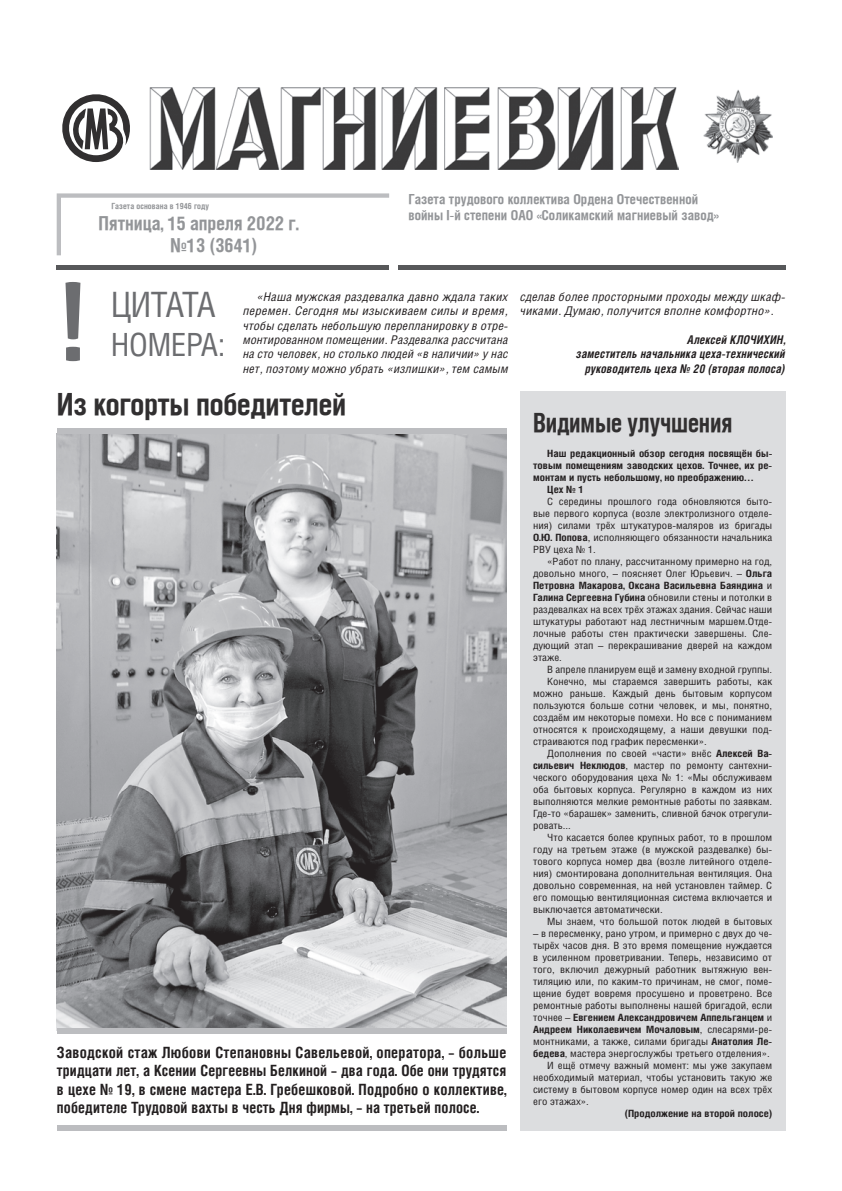
<style>
.page{position:relative;width:842px;height:1191px;background:#fff}
.page>*{position:absolute;margin:0;border:0;box-sizing:border-box;transform-origin:0 0}
.t1{font:700 110px "Glober";color:#6c6d70}
.t2{font:35px "Helios Cond";letter-spacing:-.065em;color:#6c6d70}
.t3{font:32px "Helios Cond";letter-spacing:-.015em;color:#6c6d70}
.t4{font:700 30px "Helios Cond";letter-spacing:-.01em;color:#312f30}
.t5{font:700 26px "Helios Cond";letter-spacing:-.01em;color:#312f30;scale:.94 1}
.t6{font:700 18.9px "Helios Cond";letter-spacing:-.005em;color:#939598}
.t7{font:700 15.5px/18.6px "Helios Cond C";letter-spacing:.01em;color:#231f20;text-align:justify}
.t8{font:700 13.6px/15.9px "Helios Cond";letter-spacing:.005em;color:#939598}
.t9{font:italic 12px/14.4px "Helios Cond C";letter-spacing:.02em;color:#231f20;text-align:justify;scale:1.06 1}
.t10{font:italic 700 12px/14.4px "Helios Cond C";letter-spacing:.02em;color:#231f20;text-align:right;scale:.96 1}
.t11{font:italic 12px/14.4px "Helios Cond C";letter-spacing:.02em;color:#231f20;scale:1.04 1}
.t12{font:10px/12px "Helios Cond C";color:#231f20;text-align:justify;scale:1.11 1}
.t13{font:700 10px "Helios Cond C";color:#231f20;scale:1.11 1}
.t14{font:700 8.3px "Helios Cond";letter-spacing:.01em;color:#939598}
.s1{font-weight:700}
.s2{font-weight:400}
</style>
<div class="page">
<img style="left:57px;top:434px;width:450px;height:593px">
<svg style="left:57px;top:193px;width:332px;height:62px"></svg>
<svg style="left:62px;top:94px;width:68px;height:68px"></svg>
<img style="left:703px;top:90px;width:70px;height:72px">
<hr style="left:57px;top:266px;width:332px;height:4px;background:#57585a">
<hr style="left:398px;top:266px;width:387px;height:4px;background:#57585a">
<img style="left:150px;top:87px;width:528px;height:82px">
<div style="left:57px;top:1125px;width:450px;height:5px;background:#bcbdc0"></div>
<div style="left:520px;top:391px;width:265px;height:739px;background:#dcdddf"></div>
<div style="left:57px;top:1027px;width:450px;height:6px;background:#bcbdc0"></div>
<div style="left:57px;top:428px;width:450px;height:6px;background:#bcbdc0"></div>
<p class="t14" style="left:111px;top:202px;width:99px">Газета основана в 1946 году</p>
<h3 class="t6" style="left:99px;top:213px;width:202px">Пятница, 15 апреля 2022 г.</h3>
<h3 class="t6" style="left:170px;top:234px;width:89px">№13 (3641)</h3>
<h3 class="t8" style="left:408px;top:191px;width:312px">Газета трудового коллектива Ордена Отечественной войны I-й степени ОАО «Соликамский магниевый завод»</h3>
<h1 class="t1" style="left:57px;top:245px;width:33px">!</h1>
<h2 class="t2" style="left:111px;top:284px;width:106px">ЦИТАТА</h2>
<h3 class="t3" style="left:111px;top:325px;width:116px">НОМЕРА:</h3>
<p class="t9" style="left:243px;top:289px;width:252px;text-indent:14px">«Наша мужская раздевалка давно ждала таких перемен. Сегодня мы изыскиваем силы и время, чтобы сделать небольшую перепланировку в отре&shy;монтированном помещении. Раздевалка рассчитана на сто человек, но столько людей «в наличии» у нас нет, поэтому можно убрать «излишки», тем самым</p>
<p class="t11" style="left:520px;top:289px;width:256px">сделав более просторными проходы между шкаф&shy;чиками. Думаю, получится вполне комфортно».</p>
<p class="t10" style="left:576px;top:332px;width:219px">Алексей КЛОЧИХИН,<br>заместитель начальника цеха-технический руководитель цеха № 20 (вторая полоса)</p>
<h3 class="t4" style="left:57px;top:387px;width:291px">Из когорты победителей</h3>
<p class="t7" style="left:57px;top:1042px;width:451px">Заводской стаж Любови Степановны Савельевой, оператора, – больше тридцати лет, а Ксении Сергеевны Белкиной – два года. Обе они трудятся в цехе № 19, в смене мастера Е.В. Гребешковой. Подробно о коллективе, победителе Трудовой вахты в честь Дня фирмы, – на третьей полосе.</p>
<h3 class="t5" style="left:533px;top:408px;width:214px">Видимые улучшения</h3>
<p class="t13" style="left:547px;top:447px;width:204px">Наш редакционный обзор сегодня посвящён бы-</p>
<p class="t13" style="left:533px;top:459px;width:217px">товым помещениям заводских цехов. Точнее, их ре-</p>
<p class="t13" style="left:533px;top:471px;width:200px">монтам и пусть небольшому, но преображению…</p>
<p class="t13" style="left:547px;top:483px;width:34px">Цех № 1</p>
<p class="t12" style="left:533px;top:495px;width:217px;text-indent:14px">С середины прошлого года обновляются быто&shy;вые первого корпуса (возле электролизного отделе&shy;ния) силами трёх штукатуров-маляров из бригады <span class="s1">О.Ю. Попова</span>, исполняющего обязанности начальника РВУ цеха № 1.</p>
<p class="t12" style="left:533px;top:555px;width:217px;text-indent:14px">«Работ по плану, рассчитанному примерно на год, довольно много, – поясняет Олег Юрьевич. – <span class="s1">Ольга Петровна Макарова, Оксана Васильевна Баяндина</span> и <span class="s1">Галина Сергеевна Губина</span> обновили стены и потолки в раздевалках на всех трёх этажах здания. Сейчас наши штукатуры работают над лестничным маршем.Отде&shy;лочные работы стен практически завершены. Сле&shy;дующий этап – перекрашивание дверей на каждом этаже.</p>
<p class="t12" style="left:547px;top:663px;width:204px">В апреле планируем ещё и замену входной группы.</p>
<p class="t12" style="left:547px;top:675px;width:204px">Конечно, мы стараемся завершить работы, как</p>
<p class="t12" style="left:533px;top:687px;width:217px">можно раньше. Каждый день бытовым корпусом</p>
<p class="t12" style="left:533px;top:699px;width:217px">пользуются больше сотни человек, и мы, понятно,</p>
<p class="t12" style="left:533px;top:711px;width:217px">создаём им некоторые помехи. Но все с пониманием</p>
<p class="t12" style="left:533px;top:723px;width:217px">относятся к происходящему, а наши девушки под-</p>
<p class="t12" style="left:533px;top:735px;width:158px">страиваются под график пересменки».</p>
<p class="t12" style="left:547px;top:747px;width:204px">Дополнения по своей «части» внёс <span class="s1">Алексей Ва-</span></p>
<p class="t12" style="left:533px;top:759px;width:217px"><span class="s1">сильевич Неклюдов</span>, мастер по ремонту сантехни-</p>
<p class="t12" style="left:533px;top:771px;width:217px">ческого оборудования цеха № 1: «Мы обслуживаем</p>
<p class="t12" style="left:533px;top:783px;width:217px">оба бытовых корпуса. Регулярно в каждом из них</p>
<p class="t12" style="left:533px;top:795px;width:217px">выполняются мелкие ремонтные работы по заявкам.</p>
<p class="t12" style="left:533px;top:807px;width:217px">Где-то «барашек» заменить, сливной бачок отрегули-</p>
<p class="t12" style="left:533px;top:819px;width:36px">ровать...</p>
<p class="t12" style="left:547px;top:831px;width:204px">Что касается более крупных работ, то в прошлом</p>
<p class="t12" style="left:533px;top:843px;width:217px">году на третьем этаже (в мужской раздевалке) бы-</p>
<p class="t12" style="left:533px;top:855px;width:217px">тового корпуса номер два (возле литейного отделе-</p>
<p class="t12" style="left:533px;top:867px;width:217px">ния) смонтирована дополнительная вентиляция. Она</p>
<p class="t12" style="left:533px;top:879px;width:217px">довольно современная, на ней установлен таймер. С</p>
<p class="t12" style="left:533px;top:891px;width:217px">его помощью вентиляционная система включается и</p>
<p class="t12" style="left:533px;top:903px;width:118px">выключается автоматически.</p>
<p class="t12" style="left:547px;top:915px;width:204px">Мы знаем, что большой поток людей в бытовых</p>
<p class="t12" style="left:533px;top:927px;width:217px">– в пересменку, рано утром, и примерно с двух до че-</p>
<p class="t12" style="left:533px;top:939px;width:217px">тырёх часов дня. В это время помещение нуждается</p>
<p class="t12" style="left:533px;top:951px;width:217px">в усиленном проветривании. Теперь, независимо от</p>
<p class="t12" style="left:533px;top:963px;width:217px">того, включил дежурный работник вытяжную вен-</p>
<p class="t12" style="left:533px;top:975px;width:217px">тиляцию или, по каким-то причинам, не смог, поме-</p>
<p class="t12" style="left:533px;top:987px;width:217px">щение будет вовремя просушено и проветрено. Все</p>
<p class="t12" style="left:533px;top:999px;width:217px">ремонтные работы выполнены нашей бригадой, если</p>
<p class="t13" style="left:533px;top:1011px;width:217px"><span class="s2">точнее –</span> Евгением Александровичем Аппельганцем <span class="s2">и</span></p>
<p class="t13" style="left:533px;top:1023px;width:217px">Андреем Николаевичем Мочаловым<span class="s2">, слесарями-ре-</span></p>
<p class="t12" style="left:533px;top:1035px;width:217px">монтниками, а также, силами бригады <span class="s1">Анатолия Ле-</span></p>
<p class="t12" style="left:533px;top:1047px;width:215px"><span class="s1">бедева</span>, мастера энергослужбы третьего отделения».</p>
<p class="t12" style="left:547px;top:1059px;width:204px">И ещё отмечу важный момент: мы уже закупаем</p>
<p class="t12" style="left:533px;top:1071px;width:217px">необходимый материал, чтобы установить такую же</p>
<p class="t12" style="left:533px;top:1083px;width:217px">систему в бытовом корпусе номер один на всех трёх</p>
<p class="t12" style="left:533px;top:1095px;width:52px">его этажах».</p>
<p class="t13" style="left:625px;top:1107px;width:134px">(Продолжение на второй полосе)</p>
</div>
